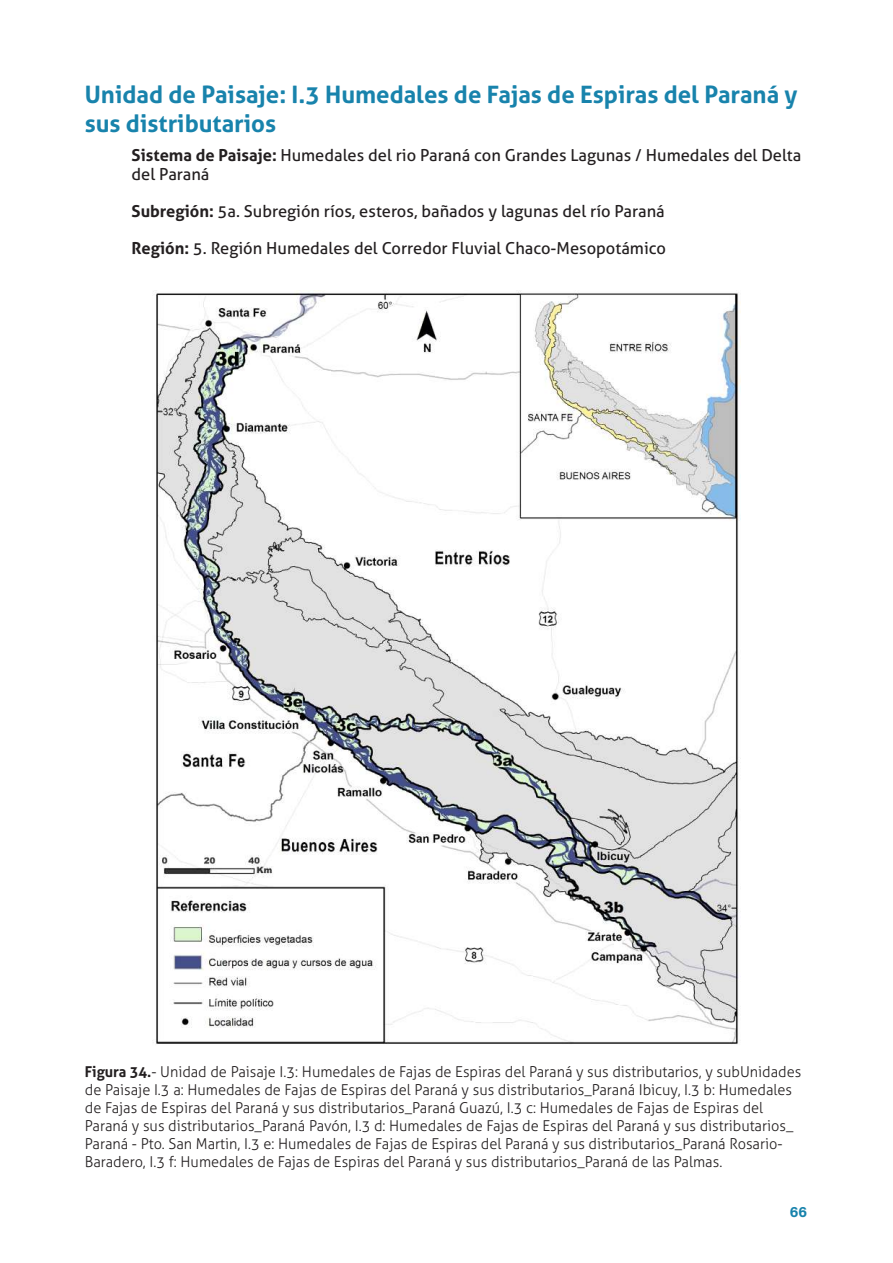
<style>
.page{position:relative;width:893px;height:1263px;background:#fff}
.page>*{position:absolute;margin:0;border:0;box-sizing:border-box;transform-origin:0 0}
.t1{font:700 24px/28.8px "Aller";color:#1883ac}
.t2{font:16.5px/19.8px "Aller";color:#231f20}
.t3{font:300 15px/18px "Aller";color:#231f20}
.t4{font:15px "Acumin Variable Concept";color:#1883ac}
.s1{font-weight:700}
</style>
<div class="page">
<img style="left:153px;top:290px;width:587px;height:755px">
<h1 class="t1" style="left:85px;top:80px;width:714px">Unidad de Paisaje: I.3 Humedales de Fajas de Espiras del Paraná y sus distributarios</h1>
<p class="t2" style="left:132px;top:145px;width:671px"><span class="s1">Sistema de Paisaje:</span> Humedales del rio Paraná con Grandes Lagunas / Humedales del Delta del Paraná</p>
<p class="t2" style="left:132px;top:201px;width:535px"><span class="s1">Subregión:</span> 5a. Subregión ríos, esteros, bañados y lagunas del río Paraná</p>
<p class="t2" style="left:132px;top:238px;width:536px"><span class="s1">Región:</span> 5. Región Humedales del Corredor Fluvial Chaco-Mesopotámico</p>
<p class="t3" style="left:85px;top:1063px;width:718px"><span class="s1">Figura 34.</span>- Unidad de Paisaje I.3: Humedales de Fajas de Espiras del Paraná y sus distributarios, y subUnidades de Paisaje I.3 a: Humedales de Fajas de Espiras del Paraná y sus distributarios_Paraná Ibicuy, I.3 b: Humedales de Fajas de Espiras del Paraná y sus distributarios_Paraná Guazú, I.3 c: Humedales de Fajas de Espiras del Paraná y sus distributarios_Paraná Pavón, I.3 d: Humedales de Fajas de Espiras del Paraná y sus distributarios_ Paraná - Pto. San Martin, I.3 e: Humedales de Fajas de Espiras del Paraná y sus distributarios_Paraná Rosario-Baradero, I.3 f: Humedales de Fajas de Espiras del Paraná y sus distributarios_Paraná de las Palmas.</p>
<p class="t4" style="left:790px;top:1201px;width:19px">66</p>
</div>
